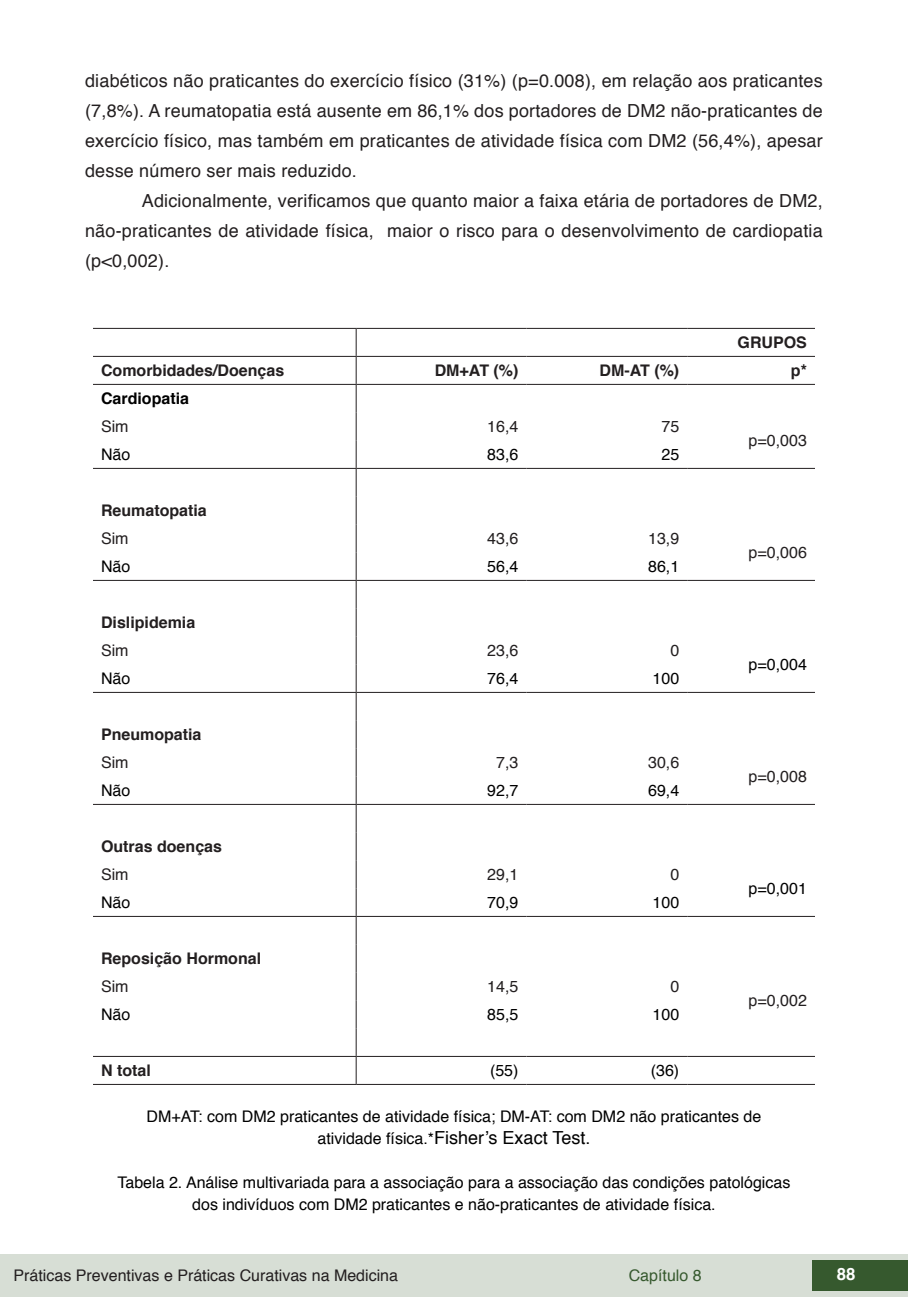
<style>
.page{position:relative;width:908px;height:1304px;background:#fff}
.page>*{position:absolute;margin:0;border:0;box-sizing:border-box;transform-origin:0 0}
.txt{font:18px/30px "Helvetica";letter-spacing:.01em;color:#231f20;text-align:justify}
.info_tab_graf_imag{font:18px "Helvetica";color:#000}
.t1{font:700 16.8px "Helvetica";color:#fff}
.info_tab_graf_imag-2{font:16px/22px "Helvetica";color:#000;text-align:center}
.tab_txt{font:16px "Helvetica";color:#231f20}
.tab_txt-2{font:700 16px "Helvetica";color:#231f20}
.tab_txt-3{font:16px "Helvetica";color:#000}
.tab_txt-4{font:700 16px "Helvetica";color:#000}
.t2{font:16px "Helvetica";color:#36592e}
.s1{font-size:16px}
</style>
<div class="page">
<div style="left:0;top:1254px;width:906px;height:43px;background:#d7ded5"></div>
<div style="left:812px;top:1261px;width:95px;height:30px;background:#36592e"></div>
<hr style="left:356px;top:1084px;width:170px;height:1px;background:#231f20">
<hr style="left:526px;top:1084px;width:161px;height:1px;background:#231f20">
<hr style="left:687px;top:1084px;width:127px;height:1px;background:#231f20">
<svg style="left:355px;top:329px;width:1px;height:755px"></svg>
<hr style="left:93px;top:1084px;width:263px;height:1px;background:#231f20">
<hr style="left:93px;top:328px;width:263px;height:1px;background:#231f20">
<hr style="left:356px;top:328px;width:170px;height:1px;background:#231f20">
<hr style="left:526px;top:328px;width:161px;height:1px;background:#231f20">
<hr style="left:687px;top:328px;width:127px;height:1px;background:#231f20">
<hr style="left:93px;top:356px;width:263px;height:1px;background:#231f20">
<hr style="left:356px;top:356px;width:170px;height:1px;background:#231f20">
<hr style="left:526px;top:356px;width:161px;height:1px;background:#231f20">
<hr style="left:687px;top:356px;width:127px;height:1px;background:#231f20">
<hr style="left:93px;top:384px;width:263px;height:1px;background:#231f20">
<hr style="left:356px;top:384px;width:170px;height:1px;background:#231f20">
<hr style="left:526px;top:384px;width:161px;height:1px;background:#231f20">
<hr style="left:687px;top:384px;width:127px;height:1px;background:#231f20">
<hr style="left:93px;top:468px;width:263px;height:1px;background:#231f20">
<hr style="left:356px;top:468px;width:170px;height:1px;background:#231f20">
<hr style="left:526px;top:468px;width:161px;height:1px;background:#231f20">
<hr style="left:687px;top:468px;width:127px;height:1px;background:#231f20">
<hr style="left:687px;top:580px;width:127px;height:1px;background:#231f20">
<hr style="left:93px;top:580px;width:263px;height:1px;background:#231f20">
<hr style="left:356px;top:580px;width:170px;height:1px;background:#231f20">
<hr style="left:526px;top:580px;width:161px;height:1px;background:#231f20">
<hr style="left:93px;top:692px;width:263px;height:1px;background:#231f20">
<hr style="left:356px;top:692px;width:170px;height:1px;background:#231f20">
<hr style="left:526px;top:692px;width:161px;height:1px;background:#231f20">
<hr style="left:687px;top:692px;width:127px;height:1px;background:#231f20">
<hr style="left:687px;top:804px;width:127px;height:1px;background:#231f20">
<hr style="left:93px;top:804px;width:263px;height:1px;background:#231f20">
<hr style="left:356px;top:804px;width:170px;height:1px;background:#231f20">
<hr style="left:526px;top:804px;width:161px;height:1px;background:#231f20">
<hr style="left:93px;top:916px;width:263px;height:1px;background:#231f20">
<hr style="left:356px;top:916px;width:170px;height:1px;background:#231f20">
<hr style="left:526px;top:916px;width:161px;height:1px;background:#231f20">
<hr style="left:687px;top:916px;width:127px;height:1px;background:#231f20">
<hr style="left:93px;top:1056px;width:263px;height:1px;background:#231f20">
<hr style="left:356px;top:1056px;width:170px;height:1px;background:#231f20">
<hr style="left:526px;top:1056px;width:161px;height:1px;background:#231f20">
<hr style="left:687px;top:1056px;width:127px;height:1px;background:#231f20">
<p class="txt" style="left:85px;top:66px;width:738px">diabéticos não praticantes do exercício físico (31%) (p=0.008), em relação aos praticantes (7,8%). A reumatopatia está ausente em 86,1% dos portadores de DM2 não-praticantes de exercício físico, mas também em praticantes de atividade física com DM2 (56,4%), apesar desse número ser mais reduzido.</p>
<p class="txt" style="left:85px;top:186px;width:738px;text-indent:57px">Adicionalmente, verificamos que quanto maior a faixa etária de portadores de DM2, não-praticantes de atividade física, maior o risco para o desenvolvimento de cardiopatia (p&lt;0,002).</p>
<p class="tab_txt-2" style="left:737px;top:330px;width:71px">GRUPOS</p>
<p class="tab_txt-2" style="left:101px;top:358px;width:185px">Comorbidades/Doenças</p>
<p class="tab_txt-2" style="left:434px;top:358px;width:85px">DM+AT (%)</p>
<p class="tab_txt-2" style="left:599px;top:358px;width:81px">DM-AT (%)</p>
<p class="tab_txt-2" style="left:790px;top:358px;width:17px">p*</p>
<p class="tab_txt-4" style="left:101px;top:386px;width:90px">Cardiopatia</p>
<p class="tab_txt" style="left:101px;top:414px;width:29px">Sim</p>
<p class="tab_txt" style="left:487px;top:414px;width:33px">16,4</p>
<p class="tab_txt" style="left:661px;top:414px;width:19px">75</p>
<p class="tab_txt" style="left:748px;top:428px;width:60px">p=0,003</p>
<p class="tab_txt-3" style="left:101px;top:442px;width:31px">Não</p>
<p class="tab_txt-3" style="left:487px;top:442px;width:33px">83,6</p>
<p class="tab_txt-3" style="left:661px;top:442px;width:19px">25</p>
<p class="tab_txt-2" style="left:101px;top:498px;width:107px">Reumatopatia</p>
<p class="tab_txt" style="left:101px;top:526px;width:29px">Sim</p>
<p class="tab_txt" style="left:487px;top:526px;width:33px">43,6</p>
<p class="tab_txt" style="left:647px;top:526px;width:33px">13,9</p>
<p class="tab_txt-3" style="left:101px;top:554px;width:31px">Não</p>
<p class="tab_txt-3" style="left:487px;top:554px;width:33px">56,4</p>
<p class="tab_txt-3" style="left:647px;top:554px;width:33px">86,1</p>
<p class="tab_txt-2" style="left:101px;top:610px;width:96px">Dislipidemia</p>
<p class="tab_txt" style="left:101px;top:638px;width:29px">Sim</p>
<p class="tab_txt" style="left:487px;top:638px;width:33px">23,6</p>
<p class="tab_txt" style="left:670px;top:638px;width:10px">0</p>
<p class="tab_txt-3" style="left:101px;top:666px;width:31px">Não</p>
<p class="tab_txt-3" style="left:487px;top:666px;width:33px">76,4</p>
<p class="tab_txt-3" style="left:652px;top:666px;width:28px">100</p>
<p class="tab_txt-2" style="left:101px;top:722px;width:102px">Pneumopatia</p>
<p class="tab_txt" style="left:101px;top:750px;width:29px">Sim</p>
<p class="tab_txt" style="left:496px;top:750px;width:24px">7,3</p>
<p class="tab_txt" style="left:647px;top:750px;width:33px">30,6</p>
<p class="tab_txt-3" style="left:101px;top:778px;width:31px">Não</p>
<p class="tab_txt-3" style="left:487px;top:778px;width:33px">92,7</p>
<p class="tab_txt-3" style="left:647px;top:778px;width:33px">69,4</p>
<p class="tab_txt-2" style="left:101px;top:834px;width:122px">Outras doenças</p>
<p class="tab_txt" style="left:101px;top:862px;width:29px">Sim</p>
<p class="tab_txt" style="left:487px;top:862px;width:33px">29,1</p>
<p class="tab_txt" style="left:670px;top:862px;width:10px">0</p>
<p class="tab_txt-3" style="left:101px;top:890px;width:31px">Não</p>
<p class="tab_txt-3" style="left:487px;top:890px;width:33px">70,9</p>
<p class="tab_txt-3" style="left:652px;top:890px;width:28px">100</p>
<p class="tab_txt-2" style="left:101px;top:946px;width:162px">Reposição Hormonal</p>
<p class="tab_txt" style="left:101px;top:974px;width:29px">Sim</p>
<p class="tab_txt" style="left:487px;top:974px;width:33px">14,5</p>
<p class="tab_txt" style="left:670px;top:974px;width:10px">0</p>
<p class="tab_txt-3" style="left:101px;top:1002px;width:31px">Não</p>
<p class="tab_txt-3" style="left:487px;top:1002px;width:33px">85,5</p>
<p class="tab_txt-3" style="left:652px;top:1002px;width:28px">100</p>
<p class="tab_txt" style="left:748px;top:540px;width:60px">p=0,006</p>
<p class="tab_txt-3" style="left:748px;top:652px;width:60px">p=0,004</p>
<p class="tab_txt" style="left:748px;top:764px;width:60px">p=0,008</p>
<p class="tab_txt-3" style="left:748px;top:876px;width:60px">p=0,001</p>
<p class="tab_txt" style="left:748px;top:988px;width:60px">p=0,002</p>
<p class="tab_txt-2" style="left:101px;top:1058px;width:51px">N total</p>
<p class="tab_txt-3" style="left:490px;top:1058px;width:30px">(55)</p>
<p class="tab_txt-3" style="left:650px;top:1058px;width:30px">(36)</p>
<p class="info_tab_graf_imag-2" style="left:146px;top:1105px;width:616px">DM+AT: com DM2 praticantes de atividade física; DM-AT: com DM2 não praticantes de</p>
<p class="info_tab_graf_imag" style="left:317px;top:1123px;width:274px"><span class="s1">atividade física.*</span>Fisher’s Exact Test.</p>
<p class="info_tab_graf_imag-2" style="left:117px;top:1172px;width:674px">Tabela 2. Análise multivariada para a associação para a associação das condições patológicas dos indivíduos com DM2 praticantes e não-praticantes de atividade física.</p>
<p class="tab_txt" style="left:14px;top:1263px;width:386px">Práticas Preventivas e Práticas Curativas na Medicina</p>
<p class="t2" style="left:628px;top:1263px;width:74px">Capítulo 8</p>
<p class="t1" style="left:836px;top:1261px;width:20px">88</p>
</div>
